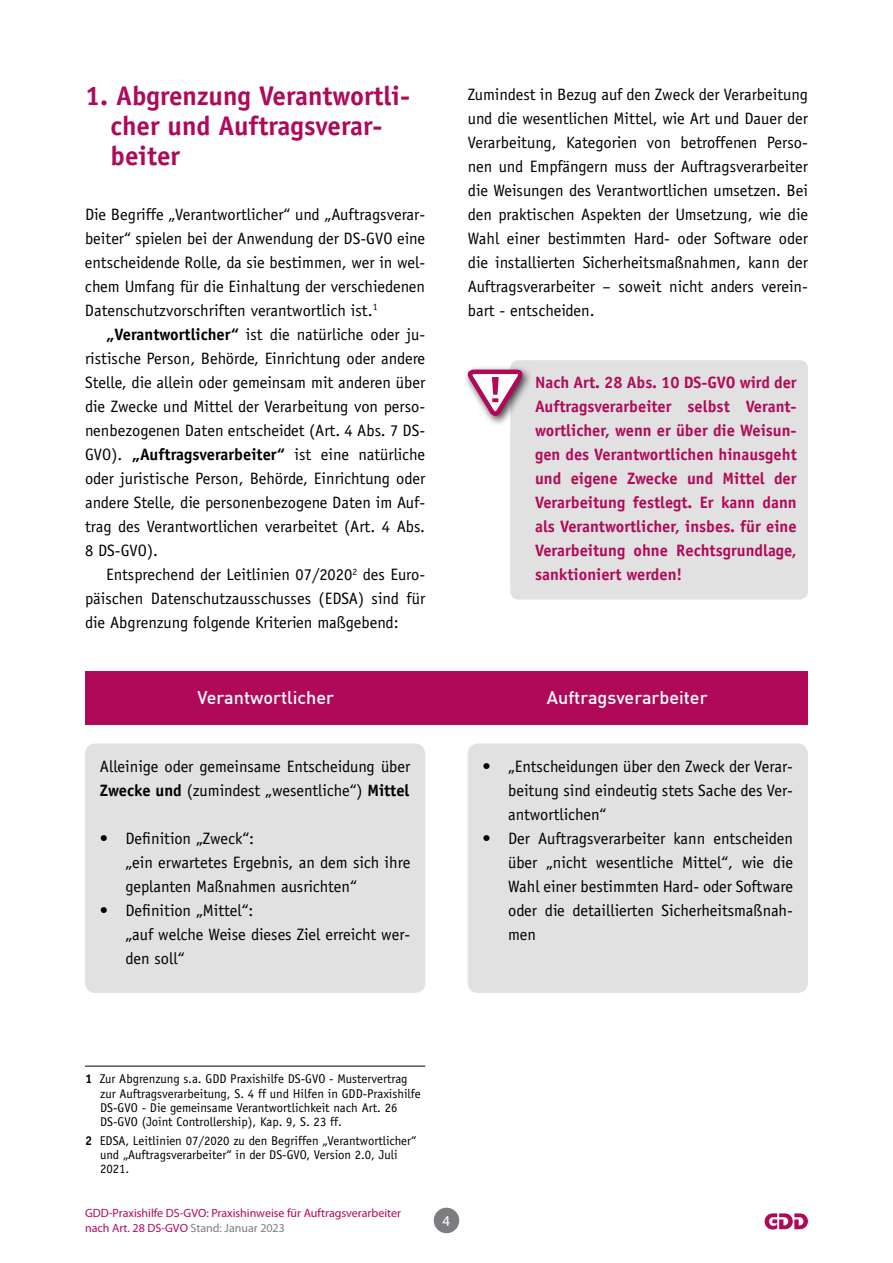
<style>
.page{position:relative;width:893px;height:1263px;background:#fff}
.page>*{position:absolute;margin:0;border:0;box-sizing:border-box;transform-origin:0 0}
.t1{font:700 27px/30px "Officina Sans Std";color:#b1095a}
.t2{font:500 18px "DIN Offc";color:#fff}
.t3{font:16.5px/24px "Officina Sans Std";color:#000;text-align:justify}
.t4{font:700 16.5px/24px "Officina Sans Std";color:#b1095a;text-align:justify}
.t5{font:15px "Myriad Pro";color:#fff}
.t6{font:12.75px/14.2px "Officina Sans Std";color:#000}
.t7{font:12px/15px "Myriad Pro";color:#b1095a}
.s1{font-weight:700}
.s2{color:#7d7c81}
</style>
<div class="page">
<div style="left:434px;top:1208px;width:25px;height:25px;background:#7d7c81;border-radius:50%"></div>
<svg style="left:765px;top:1213px;width:43px;height:16px"></svg>
<hr style="left:85px;top:1066px;width:340px;height:1px;background:#000">
<div style="left:510px;top:360px;width:298px;height:240px;background:#e2e1e1;border-radius:9px"></div>
<div style="left:463px;top:364px;width:70px;height:63px;background:#000;opacity:.75"></div>
<svg style="left:468px;top:367px;width:58px;height:60px"></svg>
<div style="left:85px;top:672px;width:361px;height:53px;background:#b1095a"></div>
<div style="left:446px;top:672px;width:362px;height:53px;background:#b1095a"></div>
<div style="left:85px;top:743px;width:340px;height:250px;background:#e2e1e1;border-radius:10px"></div>
<div style="left:468px;top:743px;width:340px;height:250px;background:#e2e1e1;border-radius:10px"></div>
<h1 class="t1" style="left:111px;top:80px;width:301px;text-indent:-25px">1. Abgrenzung Verantwortli&shy;cher und Auftragsverar&shy;beiter</h1>
<p class="t3" style="left:85px;top:202px;width:342px">Die Begriffe „Verantwortlicher“ und „Auftragsverar&shy;beiter“ spielen bei der Anwendung der DS-GVO eine entscheidende Rolle, da sie bestimmen, wer in wel&shy;chem Umfang für die Einhaltung der verschiedenen Datenschutzvorschriften verantwortlich ist.<sup>1</sup></p>
<p class="t3" style="left:85px;top:322px;width:342px;text-indent:21px"><span class="s1">„Verantwortlicher“</span> ist die natürliche oder ju&shy;ristische Person, Behörde, Einrichtung oder andere Stelle, die allein oder gemeinsam mit anderen über die Zwecke und Mittel der Verarbeitung von perso&shy;nenbezogenen Daten entscheidet (Art. 4 Abs. 7 DS-GVO). <span class="s1">„Auftragsverarbeiter“</span> ist eine natürliche oder juristische Person, Behörde, Einrichtung oder andere Stelle, die personenbezogene Daten im Auf&shy;trag des Verantwortlichen verarbeitet (Art. 4 Abs.<br>8 DS-GVO).</p>
<p class="t3" style="left:85px;top:562px;width:342px;text-indent:21px">Entsprechend der Leitlinien 07/2020<sup>2</sup> des Euro&shy;päischen Datenschutzausschusses (EDSA) sind für die Abgrenzung folgende Kriterien maßgebend:</p>
<p class="t3" style="left:468px;top:82px;width:342px">Zumindest in Bezug auf den Zweck der Verarbeitung und die wesentlichen Mittel, wie Art und Dauer der Verarbeitung, Kategorien von betroffenen Perso&shy;nen und Empfängern muss der Auftragsverarbeiter die Weisungen des Verantwortlichen umsetzen. Bei den praktischen Aspekten der Umsetzung, wie die Wahl einer bestimmten Hard- oder Software oder die installierten Sicherheitsmaßnahmen, kann der Auftragsverarbeiter – soweit nicht anders verein&shy;bart - entscheiden.</p>
<p class="t4" style="left:535px;top:370px;width:263px">Nach Art. 28 Abs. 10 DS-GVO wird der Auftragsverarbeiter selbst Verant&shy;wortlicher, wenn er über die Weisun&shy;gen des Verantwortlichen hinausgeht und eigene Zwecke und Mittel der Verarbeitung festlegt. Er kann dann als Verantwortlicher, insbes. für eine Verarbeitung ohne Rechtsgrundlage, sanktioniert werden!</p>
<p class="t2" style="left:197px;top:686px;width:138px">Verantwortlicher</p>
<p class="t2" style="left:547px;top:686px;width:162px">Auftragsverarbeiter</p>
<p class="t3" style="left:100px;top:754px;width:312px">Alleinige oder gemeinsame Entscheidung über<br><span class="s1">Zwecke und</span> (zumindest „wesentliche“) <span class="s1">Mittel</span></p>
<p class="t3" style="left:125px;top:826px;width:286px;text-align:left;text-indent:-25px">• Definition „Zweck“:<br>„ein erwartetes Ergebnis, an dem sich ihre geplanten Maßnahmen ausrichten“</p>
<p class="t3" style="left:125px;top:898px;width:286px;text-align:left;text-indent:-25px">• Definition „Mittel“:<br>„auf welche Weise dieses Ziel erreicht wer&shy;den soll“</p>
<p class="t3" style="left:508px;top:754px;width:286px;text-indent:-25px">• „Entscheidungen über den Zweck der Verar&shy;beitung sind eindeutig stets Sache des Ver&shy;antwortlichen“</p>
<p class="t3" style="left:508px;top:826px;width:286px;text-indent:-25px">• Der Auftragsverarbeiter kann entscheiden über „nicht wesentliche Mittel“, wie die Wahl einer bestimmten Hard- oder Software oder die detaillierten Sicherheitsmaßnah&shy;men</p>
<p class="t6" style="left:100px;top:1072px;width:322px;text-indent:-15px"><span class="s1">1</span> Zur Abgrenzung s.a. GDD Praxishilfe DS-GVO - Mustervertrag zur Auftragsverarbeitung, S. 4 ff und Hilfen in GDD-Praxishilfe DS-GVO - Die gemeinsame Verantwortlichkeit nach Art. 26<br>DS-GVO (Joint Controllership), Kap. 9, S. 23 ff.</p>
<p class="t6" style="left:100px;top:1133px;width:318px;text-indent:-15px"><span class="s1">2</span> EDSA, Leitlinien 07/2020 zu den Begriffen „Verantwortlicher“ und „Auftragsverarbeiter“ in der DS-GVO, Version 2.0, Juli<br>2021.</p>
<p class="t7" style="left:85px;top:1205px;width:317px">GDD-Praxishilfe DS-GVO: Praxishinweise für Auftragsverarbeiter nach Art. 28 DS-GVO <span class="s2">Stand: Januar 2023</span></p>
<p class="t5" style="left:443px;top:1211px;width:9px">4</p>
</div>
